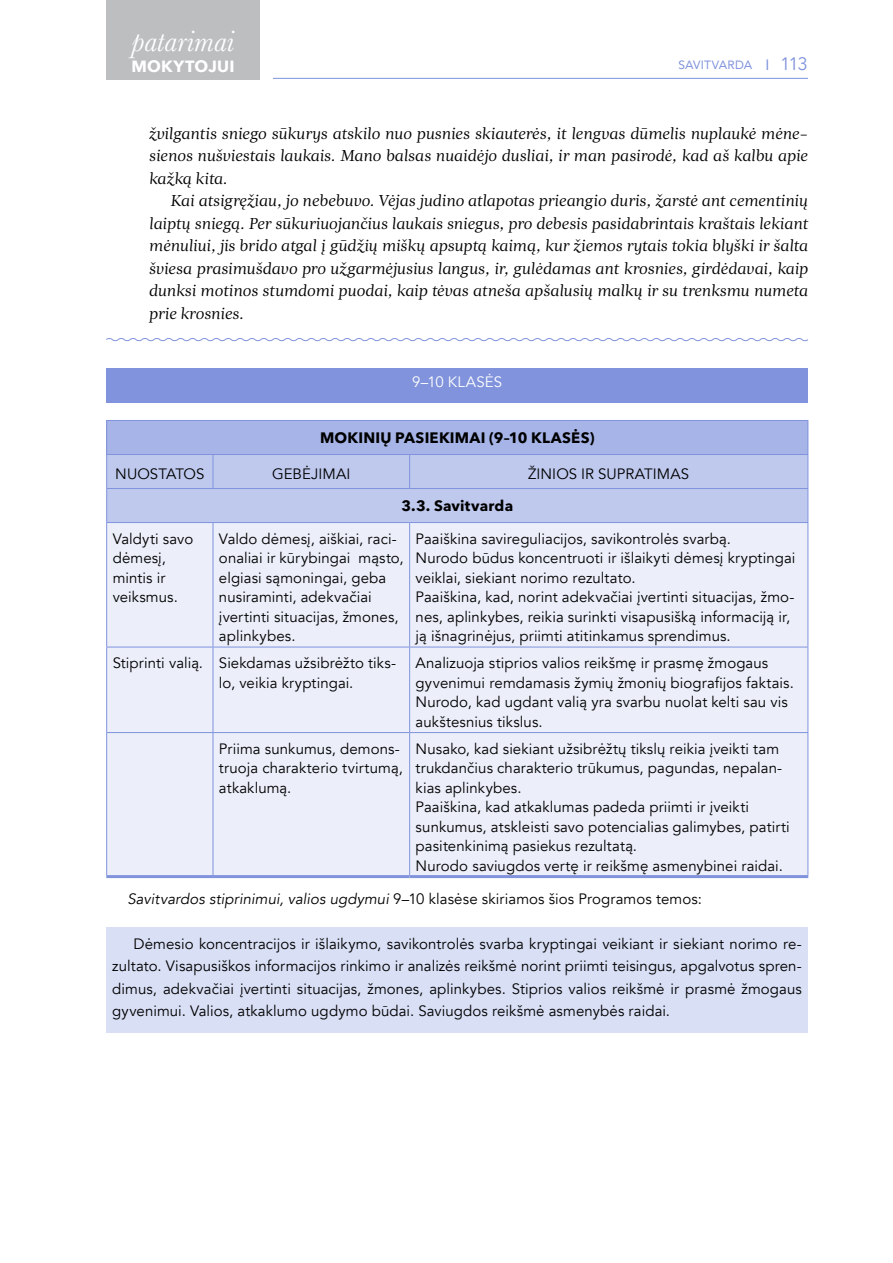
<style>
.page{position:relative;width:893px;height:1263px;background:#fff}
.page>*{position:absolute;margin:0;border:0;box-sizing:border-box;transform-origin:0 0}
.t1{font:italic 30.3px "Baskerville";letter-spacing:.01em;color:#fff}
.t2{font:italic 16.5px/22.5px "Esta Pro";letter-spacing:-.01em;color:#000;text-align:justify}
.t3{font:700 16.2px "Avenir Next";letter-spacing:.01em;color:#fff}
.t4{font:15px/19.5px "Avenir";letter-spacing:.005em;color:#000}
.t5{font:700 15px "Avenir Next LT Pro";letter-spacing:.015em;color:#000}
.t6{font:15px "Avenir";letter-spacing:.01em;color:#fff}
.t7{font:12px "Avenir";letter-spacing:.015em;color:#8093dc}
.s1{font-size:15px}
.s2{font-family:"Avenir Next";font-size:18px}
.s3{font-style:italic}
</style>
<div class="page">
<div style="left:106px;top:0;width:154px;height:80px;background:#bcbec0"></div>
<hr style="left:273px;top:78px;width:535px;height:1px;background:#8093dc">
<svg style="left:106px;top:338px;width:702px;height:4px"></svg>
<div style="left:106px;top:368px;width:702px;height:34px;background:#8093dc"></div>
<div style="left:107px;top:420px;width:701px;height:34px;background:#a6b4e7"></div>
<div style="left:107px;top:455px;width:700px;height:67px;background:#bfc9ee"></div>
<div style="left:107px;top:523px;width:700px;height:352px;background:#eceffa"></div>
<hr style="left:106px;top:523px;width:1px;height:124px;background:#8093dc">
<hr style="left:213px;top:523px;width:1px;height:124px;background:#8093dc">
<hr style="left:409px;top:523px;width:1px;height:124px;background:#8093dc">
<hr style="left:807px;top:523px;width:1px;height:124px;background:#8093dc">
<hr style="left:106px;top:647px;width:107px;height:1px;background:#8093dc">
<hr style="left:106px;top:647px;width:1px;height:85px;background:#8093dc">
<hr style="left:213px;top:647px;width:197px;height:1px;background:#8093dc">
<hr style="left:213px;top:647px;width:1px;height:85px;background:#8093dc">
<hr style="left:410px;top:647px;width:398px;height:1px;background:#8093dc">
<hr style="left:409px;top:647px;width:1px;height:85px;background:#8093dc">
<hr style="left:807px;top:647px;width:1px;height:85px;background:#8093dc">
<hr style="left:106px;top:732px;width:107px;height:1px;background:#8093dc">
<hr style="left:106px;top:733px;width:1px;height:142px;background:#8093dc">
<hr style="left:213px;top:732px;width:197px;height:1px;background:#8093dc">
<hr style="left:213px;top:733px;width:1px;height:142px;background:#8093dc">
<hr style="left:410px;top:732px;width:398px;height:1px;background:#8093dc">
<hr style="left:409px;top:733px;width:1px;height:142px;background:#8093dc">
<hr style="left:807px;top:733px;width:1px;height:142px;background:#8093dc">
<hr style="left:106px;top:875px;width:107px;height:3px;background:#8093dc">
<hr style="left:213px;top:875px;width:197px;height:3px;background:#8093dc">
<hr style="left:410px;top:875px;width:398px;height:3px;background:#8093dc">
<hr style="left:106px;top:420px;width:107px;height:1px;background:#8093dc">
<hr style="left:106px;top:421px;width:1px;height:33px;background:#8093dc">
<hr style="left:213px;top:420px;width:197px;height:1px;background:#8093dc">
<hr style="left:410px;top:420px;width:398px;height:1px;background:#8093dc">
<hr style="left:807px;top:421px;width:1px;height:33px;background:#8093dc">
<hr style="left:106px;top:454px;width:107px;height:1px;background:#8093dc">
<hr style="left:106px;top:455px;width:1px;height:33px;background:#8093dc">
<hr style="left:213px;top:454px;width:197px;height:1px;background:#8093dc">
<hr style="left:213px;top:455px;width:1px;height:33px;background:#8093dc">
<hr style="left:410px;top:454px;width:398px;height:1px;background:#8093dc">
<hr style="left:409px;top:455px;width:1px;height:33px;background:#8093dc">
<hr style="left:807px;top:455px;width:1px;height:33px;background:#8093dc">
<hr style="left:106px;top:488px;width:107px;height:1px;background:#8093dc">
<hr style="left:106px;top:489px;width:1px;height:33px;background:#8093dc">
<hr style="left:213px;top:488px;width:197px;height:1px;background:#8093dc">
<hr style="left:410px;top:488px;width:398px;height:1px;background:#8093dc">
<hr style="left:807px;top:489px;width:1px;height:33px;background:#8093dc">
<hr style="left:106px;top:522px;width:107px;height:1px;background:#8093dc">
<hr style="left:213px;top:522px;width:197px;height:1px;background:#8093dc">
<hr style="left:410px;top:522px;width:398px;height:1px;background:#8093dc">
<div style="left:106px;top:927px;width:702px;height:105px;background:#d9dff5"></div>
<h1 class="t1" style="left:132px;top:21px;width:104px">patarimai</h1>
<p class="t3" style="left:132px;top:52px;width:105px">MOKYTOJUI</p>
<p class="t7" style="left:678px;top:55px;width:131px">SAVITVARDA <span class="s1">I</span> <span class="s2">113</span></p>
<p class="t2" style="left:149px;top:122px;width:661px">žvilgantis sniego sūkurys atskilo nuo pusnies skiauterės, it lengvas dūmelis nuplaukė mėne&shy;sienos nušviestais laukais. Mano balsas nuaidėjo dusliai, ir man pasirodė, kad aš kalbu apie kažką kita.</p>
<p class="t2" style="left:149px;top:189px;width:661px;text-indent:21px">Kai atsigręžiau, jo nebebuvo. Vėjas judino atlapotas prieangio duris, žarstė ant cementinių laiptų sniegą. Per sūkuriuojančius laukais sniegus, pro debesis pasidabrintais kraštais lekiant mėnuliui, jis brido atgal į gūdžių miškų apsuptą kaimą, kur žiemos rytais tokia blyški ir šalta šviesa prasimušdavo pro užgarmėjusius langus, ir, gulėdamas ant krosnies, girdėdavai, kaip dunksi motinos stumdomi puodai, kaip tėvas atneša apšalusių malkų ir su trenksmu numeta prie krosnies.</p>
<p class="t6" style="left:412px;top:373px;width:91px">9–10 KLASĖS</p>
<p class="t5" style="left:320px;top:429px;width:276px">MOKINIŲ PASIEKIMAI (9–10 KLASĖS)</p>
<p class="t4" style="left:115px;top:464px;width:91px">NUOSTATOS</p>
<p class="t4" style="left:272px;top:464px;width:80px">GEBĖJIMAI</p>
<p class="t4" style="left:528px;top:464px;width:162px">ŽINIOS IR SUPRATIMAS</p>
<p class="t5" style="left:401px;top:497px;width:113px">3.3. Savitvarda</p>
<p class="t4" style="left:113px;top:529px;width:82px">Valdyti savo dėmesį, mintis ir veiksmus.</p>
<p class="t4" style="left:219px;top:529px;width:186px">Valdo dėmesį, aiškiai, raci&shy;onaliai ir kūrybingai mąsto, elgiasi sąmoningai, geba nusiraminti, adekvačiai įvertinti situacijas, žmones, aplinkybes.</p>
<p class="t4" style="left:416px;top:529px;width:381px">Paaiškina savireguliacijos, savikontrolės svarbą.<br>Nurodo būdus koncentruoti ir išlaikyti dėmesį kryptingai veiklai, siekiant norimo rezultato.<br>Paaiškina, kad, norint adekvačiai įvertinti situacijas, žmo&shy;nes, aplinkybes, reikia surinkti visapusišką informaciją ir, ją išnagrinėjus, priimti atitinkamus sprendimus.</p>
<p class="t4" style="left:219px;top:653px;width:179px;text-indent:-106px">Stiprinti valią. Siekdamas užsibrėžto tiks&shy;lo, veikia kryptingai.</p>
<p class="t4" style="left:416px;top:653px;width:380px">Analizuoja stiprios valios reikšmę ir prasmę žmogaus gyvenimui remdamasis žymių žmonių biografijos faktais.<br>Nurodo, kad ugdant valią yra svarbu nuolat kelti sau vis aukštesnius tikslus.</p>
<p class="t4" style="left:219px;top:739px;width:186px">Priima sunkumus, demons&shy;truoja charakterio tvirtumą, atkaklumą.</p>
<p class="t4" style="left:416px;top:739px;width:376px">Nusako, kad siekiant užsibrėžtų tikslų reikia įveikti tam trukdančius charakterio trūkumus, pagundas, nepalan&shy;kias aplinkybes.<br>Paaiškina, kad atkaklumas padeda priimti ir įveikti sunkumus, atskleisti savo potencialias galimybes, patirti pasitenkinimą pasiekus rezultatą.<br>Nurodo saviugdos vertę ir reikšmę asmenybinei raidai.</p>
<p class="t4" style="left:128px;top:889px;width:576px"><span class="s3">Savitvardos stiprinimui, valios ugdymui</span> 9–10 klasėse skiriamos šios Programos temos:</p>
<p class="t4" style="left:112px;top:932px;width:691px;line-height:22.5px;text-align:justify;text-indent:21px">Dėmesio koncentracijos ir išlaikymo, savikontrolės svarba kryptingai veikiant ir siekiant norimo re&shy;zultato. Visapusiškos informacijos rinkimo ir analizės reikšmė norint priimti teisingus, apgalvotus spren&shy;dimus, adekvačiai įvertinti situacijas, žmones, aplinkybes. Stiprios valios reikšmė ir prasmė žmogaus gyvenimui. Valios, atkaklumo ugdymo būdai. Saviugdos reikšmė asmenybės raidai.</p>
</div>
